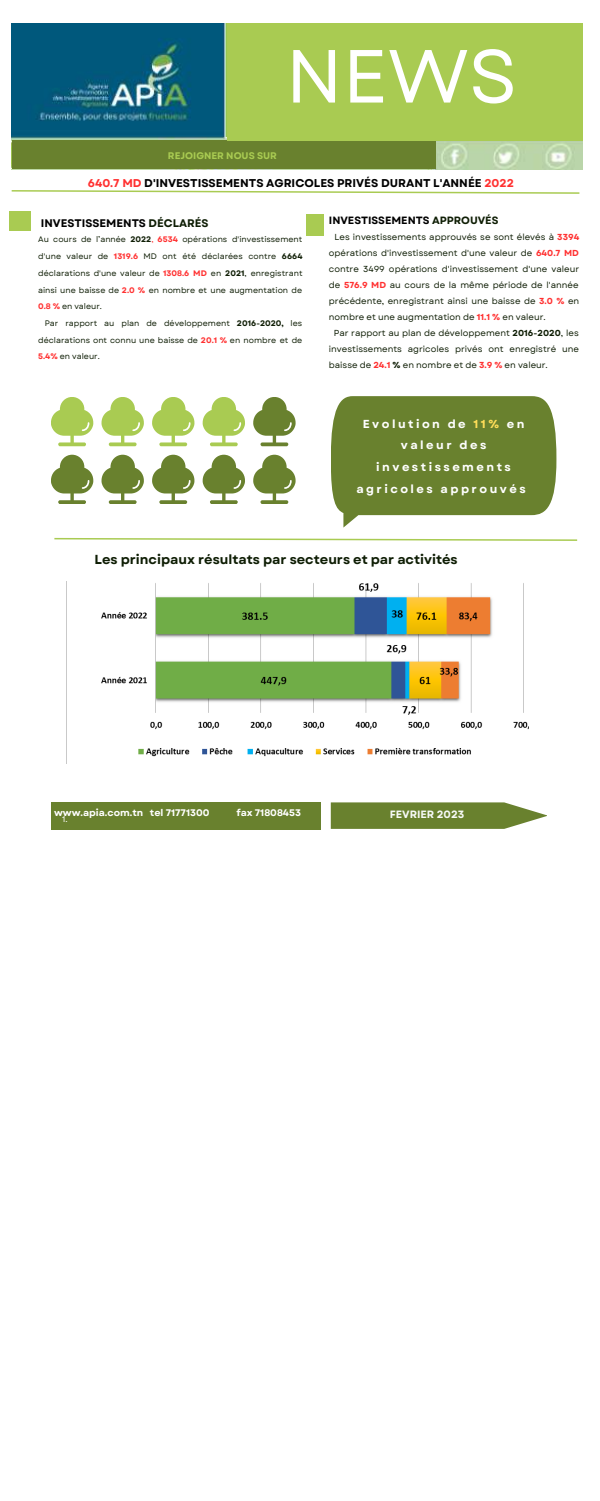
<style>
.page{position:relative;width:600px;height:1501px;background:#fff}
.page>*{position:absolute;margin:0;border:0;box-sizing:border-box;transform-origin:0 0}
.t1{font:75px "Garet";color:#fff}
.t2{font:700 13.1px "Garet";color:#0f1e05}
.t3{font:700 11.6px/21.8px "Garet";letter-spacing:.215em;color:#fff;text-align:center}
.t4{font:700 11.3px "Garet";color:#000}
.t5{font:700 11px "Garet";color:#000}
.t6{font:700 10.6px "Garet";color:#000}
.t7{font:700 10.6px "Garet";color:#f6f9f6}
.t8{font:700 9.6px "Garet";color:#fff}
.t9{font:700 9.6px "Garet";color:#a9cb52}
.t10{font:8.7px "Garet";color:#0f1e05}
.t11{font:8.6px "Garet";color:#fff}
.t12{font:8px/16.7px "Garet";color:#0f1e05;text-align:justify}
.s1{color:#ff3131}
.s2{color:#0f1e05}
.s3{font-weight:700}
.s4{font-weight:700;color:#ff3131}
.s5{color:#ffde59}
</style>
<div class="page">
<div style="left:9px;top:211px;width:22px;height:20px;background:#a9cb52"></div>
<div style="left:307px;top:214px;width:17px;height:21px;background:#a9cb52"></div>
<svg style="left:54px;top:537px;width:524px;height:4px"></svg>
<svg style="left:51px;top:397px;width:244px;height:106px"></svg>
<svg style="left:11px;top:190px;width:569px;height:4px"></svg>
<img style="left:12px;top:23px;width:570px;height:147px">
<div style="left:12px;top:141px;width:424px;height:28px;background:#69812e"></div>
<div style="left:51px;top:802px;width:270px;height:27px;background:#69812e"></div>
<svg style="left:331px;top:802px;width:216px;height:26px;background:#798e44"></svg>
<div style="left:227px;top:23px;width:355px;height:118px;background:#a9cb52"></div>
<div style="left:331px;top:396px;width:225px;height:119px;background:#69812e"></div>
<img style="left:66px;top:581px;width:462px;height:182px">
<h1 class="t1" style="left:286px;top:22px;width:233px">NEWS</h1>
<p class="t9" style="left:168px;top:148px;width:111px">REJOIGNER NOUS SUR</p>
<p class="t4" style="left:88px;top:174px;width:428px"><span class="s1">640.7 MD</span> D'INVESTISSEMENTS AGRICOLES PRIVÉS DURANT L'ANNÉE <span class="s1">2022</span></p>
<p class="t5" style="left:41px;top:215px;width:169px">INVESTISSEMENTS <span class="s2">DÉCLARÉS</span></p>
<p class="t12" style="left:38px;top:231px;width:266px">Au cours de l’année <span class="s3">2022</span><span class="s1">,</span> <span class="s4">6534</span> opérations d'investissement d'une valeur de <span class="s4">1319.6</span> MD ont été déclarées contre <span class="s3">6664 </span>déclarations d'une valeur de <span class="s4">1308.6 MD</span> en <span class="s3">2021</span>, enregistrant ainsi une baisse de <span class="s4">2.0 %</span> en nombre et une augmentation de <span class="s4">0.8 %</span> en valeur.</p>
<p class="t12" style="left:38px;top:315px;width:266px;text-indent:7px">Par rapport au plan de développement <span class="s3">2016-2020,</span> les déclarations ont connu une baisse de <span class="s4">20.1 %</span> en nombre et de <span class="s4">5.4%</span> en valeur.</p>
<p class="t6" style="left:329px;top:212px;width:171px">INVESTISSEMENTS <span class="s2">APPROUVÉS</span></p>
<p class="t10" style="left:335px;top:231px;width:246px">Les investissements approuvés se sont élevés à <span class="s4">3394</span></p>
<p class="t10" style="left:329px;top:247px;width:252px">opérations d'investissement d'une valeur de <span class="s4">640.7 MD</span></p>
<p class="t10" style="left:329px;top:263px;width:252px">contre 3499 opérations d'investissement d'une valeur</p>
<p class="t10" style="left:329px;top:279px;width:251px">de <span class="s4">576.9 MD</span> au cours de la même période de l'année</p>
<p class="t10" style="left:329px;top:295px;width:252px">précédente, enregistrant ainsi une baisse de <span class="s4">3.0 %</span> en</p>
<p class="t10" style="left:329px;top:311px;width:218px">nombre et une augmentation de <span class="s4">11.1 %</span> en valeur.</p>
<p class="t10" style="left:334px;top:327px;width:246px">Par rapport au plan de développement <span class="s3">2016-2020</span>, les</p>
<p class="t10" style="left:329px;top:342px;width:252px">investissements agricoles privés ont enregistré une</p>
<p class="t10" style="left:329px;top:358px;width:221px">baisse de <span class="s4">24.1</span> <span class="s3">%</span> en nombre et de <span class="s4">3.9 %</span> en valeur.</p>
<h3 class="t3" style="left:356px;top:412px;width:171px">Evolution de <span class="s5">11%</span> en valeur des investissements agricoles approuvés</h3>
<h2 class="t2" style="left:95px;top:550px;width:365px">Les principaux résultats par secteurs et par activités</h2>
<p class="t8" style="left:54px;top:805px;width:157px">www.apia.com.tn tel 71771300</p>
<p class="t8" style="left:236px;top:805px;width:66px">fax 71808453</p>
<p class="t11" style="left:62px;top:812px;width:7px">1.</p>
<p class="t7" style="left:390px;top:806px;width:76px">FEVRIER 2023</p>
</div>
